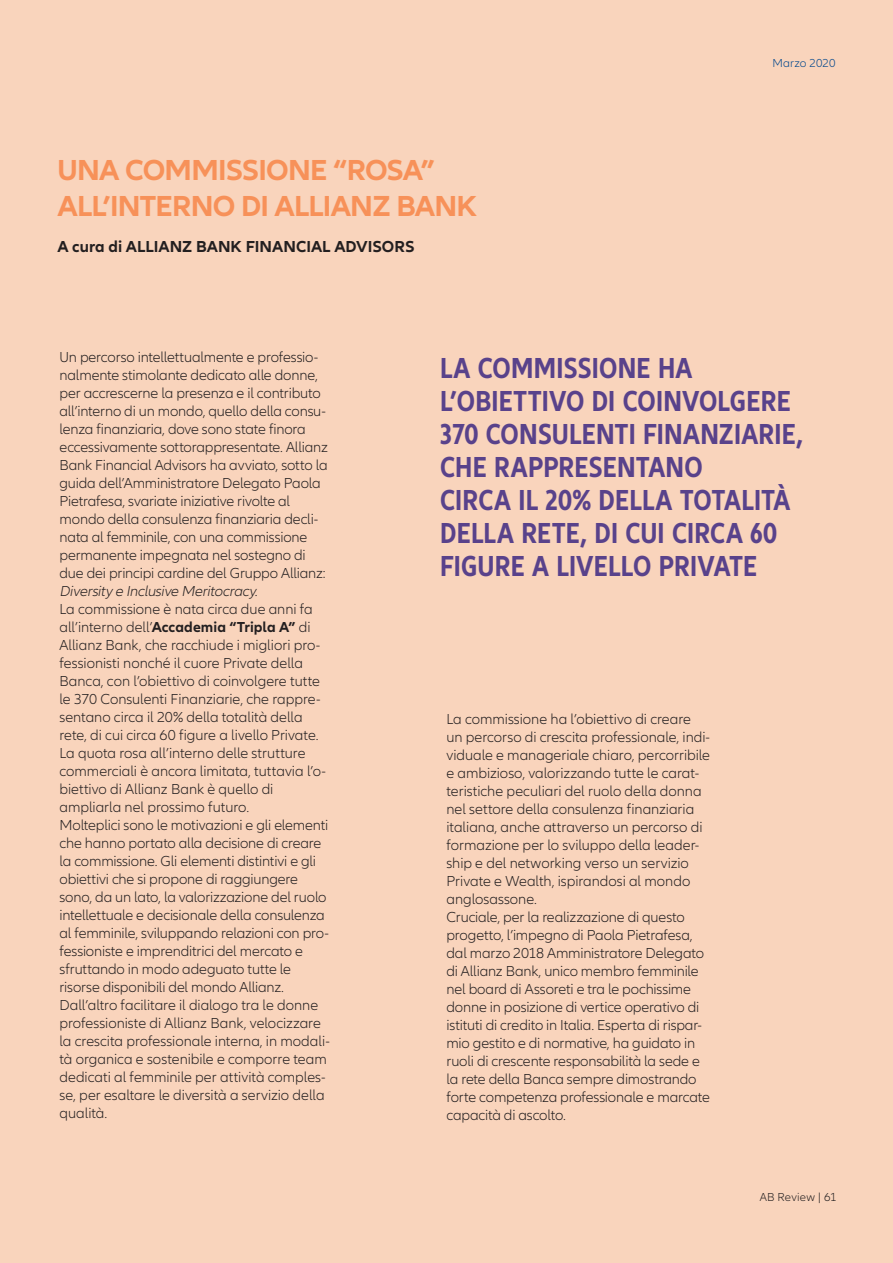
<style>
.page{position:relative;width:893px;height:1263px;background:#f9d4bc}
.page>*{position:absolute;margin:0;border:0;box-sizing:border-box;transform-origin:0 0}
.t1{font:700 condensed 30px/33px "Allianz Neo";letter-spacing:.005em;color:#59428b}
.t2{font:700 30px "Allianz Neo";letter-spacing:-.025em;color:#f79159}
.t3{font:700 16.5px "Allianz Neo";color:#231f20}
.testo{font:300 15px/18px "Allianz Neo";letter-spacing:-.01em;color:#231f20}
.t4{font:300 12px "Allianz Neo";letter-spacing:.015em;color:#231f20}
.t5{font:300 12px "Allianz Neo";letter-spacing:.01em;color:#01468c}
.s1{font-style:italic}
.s2{font-weight:700}
</style>
<div class="page">
<p class="t2" style="left:57px;top:153px;width:379px">UNA COMMISSIONE “ROSA”</p>
<p class="t2" style="left:57px;top:189px;width:421px">ALL’INTERNO DI ALLIANZ BANK</p>
<p class="t3" style="left:57px;top:237px;width:359px">A cura di ALLIANZ BANK FINANCIAL ADVISORS</p>
<p class="t5" style="left:772px;top:56px;width:65px">Marzo 2020</p>
<p class="testo" style="left:60px;top:349px;width:270px">Un percorso intellettualmente e professio&shy;nalmente stimolante dedicato alle donne, per accrescerne la presenza e il contributo all’interno di un mondo, quello della consu&shy;lenza finanziaria, dove sono state finora eccessivamente sottorappresentate. Allianz Bank Financial Advisors ha avviato, sotto la guida dell’Amministratore Delegato Paola Pietrafesa, svariate iniziative rivolte al mondo della consulenza finanziaria decli&shy;nata al femminile, con una commissione permanente impegnata nel sostegno di due dei principi cardine del Gruppo Allianz:<br><span class="s1">Diversity e Inclusive Meritocracy</span>.</p>
<p class="testo" style="left:60px;top:601px;width:268px">La commissione è nata circa due anni fa all’interno dell’<span class="s2">Accademia “Tripla A”</span> di Allianz Bank, che racchiude i migliori pro&shy;fessionisti nonché il cuore Private della Banca, con l’obiettivo di coinvolgere tutte le 370 Consulenti Finanziarie, che rappre&shy;sentano circa il 20% della totalità della rete, di cui circa 60 figure a livello Private.<br>La quota rosa all’interno delle strutture commerciali è ancora limitata, tuttavia l’o&shy;biettivo di Allianz Bank è quello di ampliarla nel prossimo futuro.</p>
<p class="testo" style="left:60px;top:817px;width:272px">Molteplici sono le motivazioni e gli elementi che hanno portato alla decisione di creare la commissione. Gli elementi distintivi e gli obiettivi che si propone di raggiungere sono, da un lato, la valorizzazione del ruolo intellettuale e decisionale della consulenza al femminile, sviluppando relazioni con pro&shy;fessioniste e imprenditrici del mercato e sfruttando in modo adeguato tutte le risorse disponibili del mondo Allianz.<br>Dall’altro facilitare il dialogo tra le donne professioniste di Allianz Bank, velocizzare la crescita professionale interna, in modali&shy;tà organica e sostenibile e comporre team dedicati al femminile per attività comples&shy;se, per esaltare le diversità a servizio della qualità.</p>
<p class="t1" style="left:440px;top:352px;width:365px">LA COMMISSIONE HA<br>L’OBIETTIVO DI COINVOLGERE<br>370 CONSULENTI FINANZIARIE,<br>CHE RAPPRESENTANO<br>CIRCA IL 20% DELLA TOTALITÀ<br>DELLA RETE, DI CUI CIRCA 60<br>FIGURE A LIVELLO PRIVATE</p>
<p class="testo" style="left:446px;top:710px;width:265px">La commissione ha l’obiettivo di creare un percorso di crescita professionale, indi&shy;viduale e manageriale chiaro, percorribile e ambizioso, valorizzando tutte le carat&shy;teristiche peculiari del ruolo della donna nel settore della consulenza finanziaria italiana, anche attraverso un percorso di formazione per lo sviluppo della leader&shy;ship e del networking verso un servizio Private e Wealth, ispirandosi al mondo anglosassone.</p>
<p class="testo" style="left:446px;top:908px;width:265px">Cruciale, per la realizzazione di questo progetto, l’impegno di Paola Pietrafesa, dal marzo 2018 Amministratore Delegato di Allianz Bank, unico membro femminile nel board di Assoreti e tra le pochissime donne in posizione di vertice operativo di istituti di credito in Italia. Esperta di rispar&shy;mio gestito e di normative, ha guidato in ruoli di crescente responsabilità la sede e la rete della Banca sempre dimostrando forte competenza professionale e marcate capacità di ascolto.</p>
<p class="t4" style="left:760px;top:1190px;width:78px">AB Review | 61</p>
</div>
